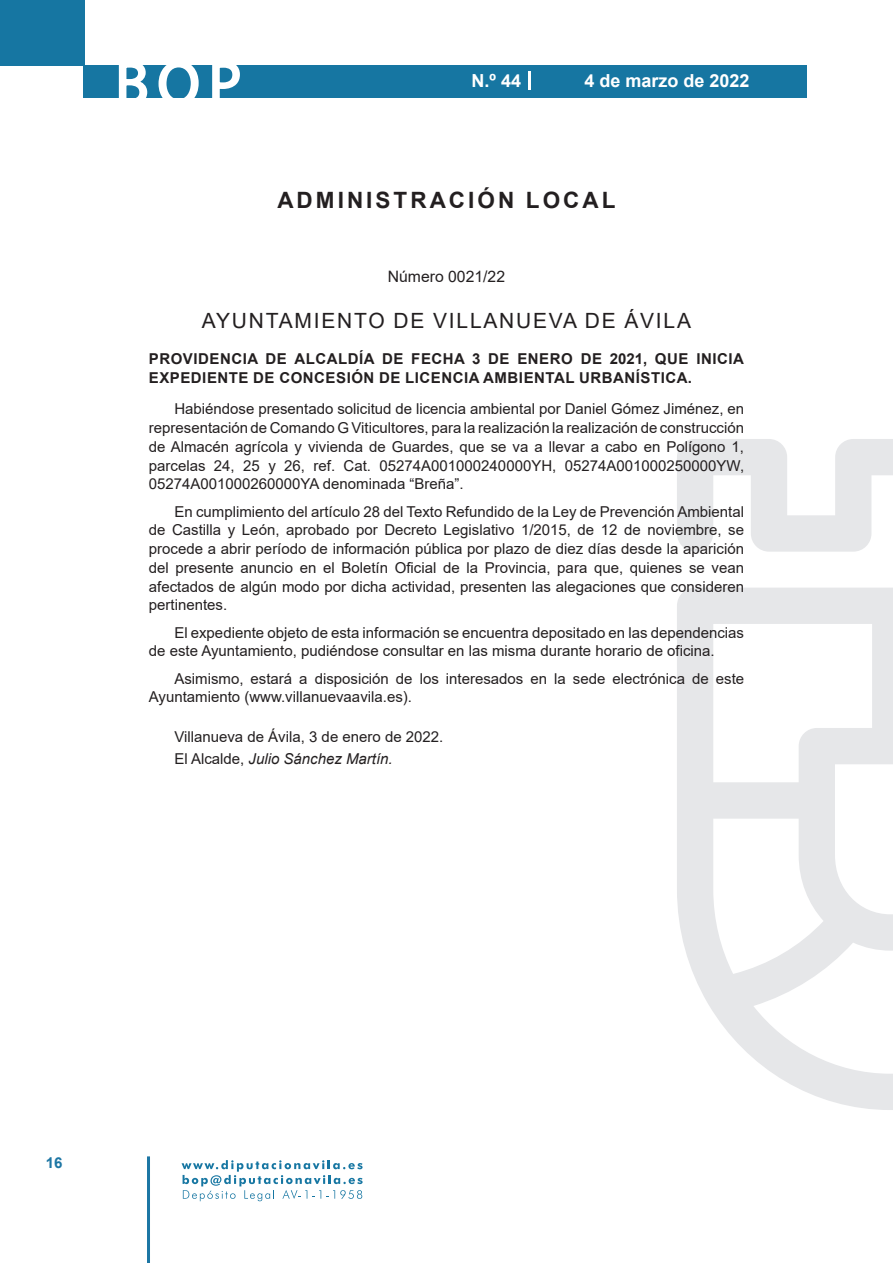
<style>
.page{position:relative;width:893px;height:1263px;background:#fff}
.page>*{position:absolute;margin:0;border:0;box-sizing:border-box;transform-origin:0 0}
.t1{font:500 61.5px "Avant Garde";color:#fff}
.t2{font:700 22.5px "Arial";letter-spacing:.135em;color:#231f20}
.t3{font:21px "Arial";letter-spacing:.085em;color:#231f20}
.t4{font:700 18px "Arial";color:#fff}
.t5{font:15.75px "Arial";color:#231f20}
.t6{font:15px/18.8px "Arial";color:#231f20}
.t7{font:700 15px/18.8px "Arial";letter-spacing:.035em;color:#231f20}
.t8{font:700 15px "Arial";color:#1d76a4}
.s1{font-style:italic}
</style>
<div class="page">
<div style="left:0;top:0;width:85px;height:65px;background:#1676a2"></div>
<div style="left:84px;top:65px;width:723px;height:33px;background:#1676a2"></div>
<svg style="left:118px;top:65px;width:30px;height:33px"></svg>
<svg style="left:158px;top:65px;width:41px;height:33px"></svg>
<svg style="left:212px;top:65px;width:28px;height:33px"></svg>
<svg style="left:182px;top:1160px;width:181px;height:41px"></svg>
<hr style="left:147px;top:1156px;width:3px;height:107px;background:#1d76a4">
<svg style="left:529px;top:71px;width:2px;height:19px"></svg>
<svg style="left:677px;top:439px;width:216px;height:671px"></svg>
<h1 class="t1" style="left:115px;top:46px;width:128px">BOP</h1>
<p class="t4" style="left:472px;top:68px;width:51px">N.º 44</p>
<p class="t4" style="left:584px;top:68px;width:167px">4 de marzo de 2022</p>
<h2 class="t2" style="left:277px;top:184px;width:340px">ADMINISTRACIÓN LOCAL</h2>
<p class="t5" style="left:388px;top:266px;width:119px">Número 0021/22</p>
<h3 class="t3" style="left:202px;top:307px;width:491px">AYUNTAMIENTO DE VILLANUEVA DE ÁVILA</h3>
<p class="t7" style="left:149px;top:350px;width:597px">PROVIDENCIA DE ALCALDÍA DE FECHA 3 DE ENERO DE 2021, QUE INICIA<br>EXPEDIENTE DE CONCESIÓN DE LICENCIA AMBIENTAL URBANÍSTICA.</p>
<p class="t6" style="left:149px;top:400px;width:597px;text-align:justify;text-indent:26px">Habiéndose presentado solicitud de licencia ambiental por Daniel Gómez Jiménez, en representación de Comando G Viticultores, para la realización la realización de construcción de Almacén agrícola y vivienda de Guardes, que se va a llevar a cabo en Polígono 1, parcelas 24, 25 y 26, ref. Cat. 05274A001000240000YH, 05274A001000250000YW, 05274A001000260000YA denominada “Breña”.</p>
<p class="t6" style="left:149px;top:502px;width:597px;text-align:justify;text-indent:26px">En cumplimiento del artículo 28 del Texto Refundido de la Ley de Prevención Ambiental de Castilla y León, aprobado por Decreto Legislativo 1/2015, de 12 de noviembre, se procede a abrir período de información pública por plazo de diez días desde la aparición del presente anuncio en el Boletín Oficial de la Provincia, para que, quienes se vean afectados de algún modo por dicha actividad, presenten las alegaciones que consideren pertinentes.</p>
<p class="t6" style="left:149px;top:623px;width:597px;text-indent:26px">El expediente objeto de esta información se encuentra depositado en las dependencias de este Ayuntamiento, pudiéndose consultar en las misma durante horario de oficina.</p>
<p class="t6" style="left:149px;top:669px;width:597px;text-indent:26px">Asimismo, estará a disposición de los interesados en la sede electrónica de este<br>Ayuntamiento (www.villanuevaavila.es).</p>
<p class="t6" style="left:174px;top:725px;width:271px;line-height:22.2px">Villanueva de Ávila, 3 de enero de 2022.<br>El Alcalde, <span class="s1">Julio Sánchez Martín.</span></p>
<p class="t8" style="left:46px;top:1152px;width:18px">16</p>
</div>
